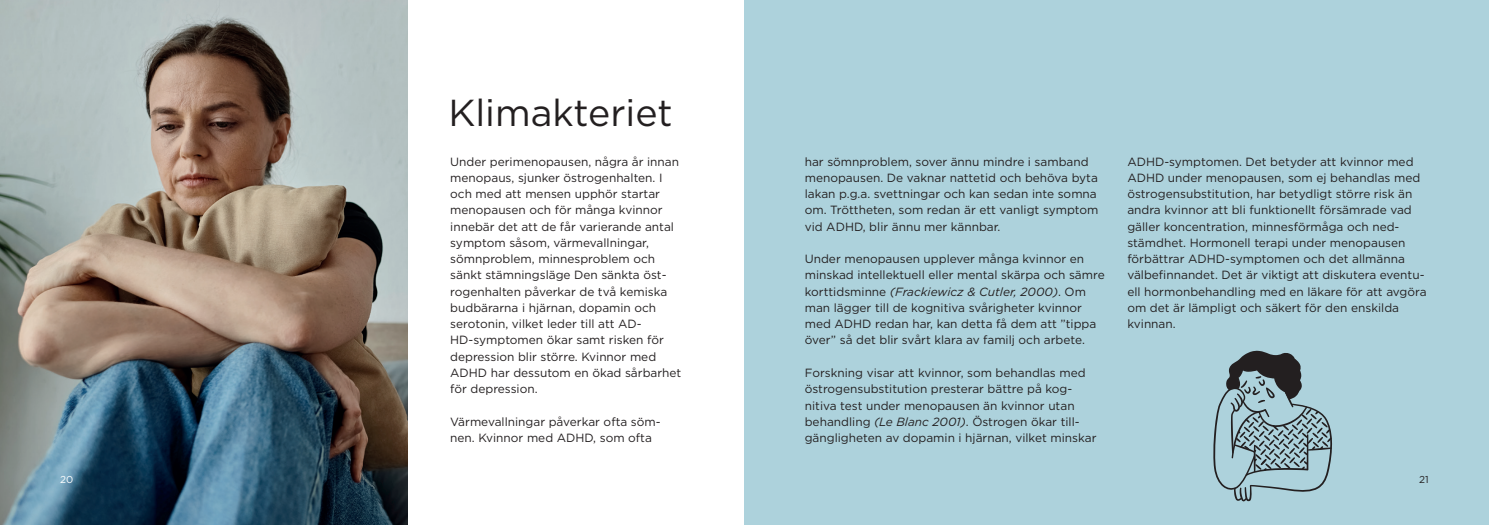
<style>
.page{position:relative;width:1489px;height:525px;background:#fff}
.page>*{position:absolute;margin:0;border:0;box-sizing:border-box;transform-origin:0 0}
.t1{font:37.5px "Gotham";color:#231f20}
.t2{font:11.88px/16.2px "Gotham";color:#231f20}
.t3{font:10px "Gotham";color:#fff}
.t4{font:10px "Gotham";color:#231f20}
.s1{font-style:italic}
</style>
<div class="page">
<div style="left:744px;top:0;width:744px;height:524px;background:#add2dc"></div>
<img style="left:0;top:0;width:407px;height:524px">
<svg style="left:1213px;top:350px;width:119px;height:151px"></svg>
<p class="t3" style="left:60px;top:473px;width:15px">20</p>
<h1 class="t1" style="left:448px;top:88px;width:226px">Klimakteriet</h1>
<p class="t2" style="left:450px;top:153px;width:233px">Under perimenopausen, några år innan menopaus, sjunker östrogenhalten. I och med att mensen upphör startar menopausen och för många kvinnor innebär det att de får varierande antal symptom såsom, värmevallningar, sömnproblem, minnesproblem och sänkt stämningsläge Den sänkta öst&shy;rogenhalten påverkar de två kemiska budbärarna i hjärnan, dopamin och serotonin, vilket leder till att AD-HD-symptomen ökar samt risken för depression blir större. Kvinnor med ADHD har dessutom en ökad sårbarhet för depression.</p>
<p class="t2" style="left:450px;top:413px;width:212px">Värmevallningar påverkar ofta söm&shy;nen. Kvinnor med ADHD, som ofta</p>
<p class="t2" style="left:804px;top:153px;width:295px">har sömnproblem, sover ännu mindre i samband menopausen. De vaknar nattetid och behöva byta lakan p.g.a. svettningar och kan sedan inte somna om. Tröttheten, som redan är ett vanligt symptom vid ADHD, blir ännu mer kännbar.</p>
<p class="t2" style="left:804px;top:250px;width:301px">Under menopausen upplever många kvinnor en minskad intellektuell eller mental skärpa och sämre korttidsminne <span class="s1">(Frackiewicz &amp; Cutler, 2000)</span>. Om man lägger till de kognitiva svårigheter kvinnor med ADHD redan har, kan detta få dem att ”tippa över” så det blir svårt klara av familj och arbete.</p>
<p class="t2" style="left:804px;top:364px;width:293px">Forskning visar att kvinnor, som behandlas med östrogensubstitution presterar bättre på kog&shy;nitiva test under menopausen än kvinnor utan behandling <span class="s1">(Le Blanc 2001)</span>. Östrogen ökar till&shy;gängligheten av dopamin i hjärnan, vilket minskar</p>
<p class="t2" style="left:1127px;top:153px;width:301px">ADHD-symptomen. Det betyder att kvinnor med ADHD under menopausen, som ej behandlas med östrogensubstitution, har betydligt större risk än andra kvinnor att bli funktionellt försämrade vad gäller koncentration, minnesförmåga och ned&shy;stämdhet. Hormonell terapi under menopausen förbättrar ADHD-symptomen och det allmänna välbefinnandet. Det är viktigt att diskutera eventu&shy;ell hormonbehandling med en läkare för att avgöra om det är lämpligt och säkert för den enskilda kvinnan.</p>
<p class="t4" style="left:1418px;top:473px;width:11px">21</p>
</div>
